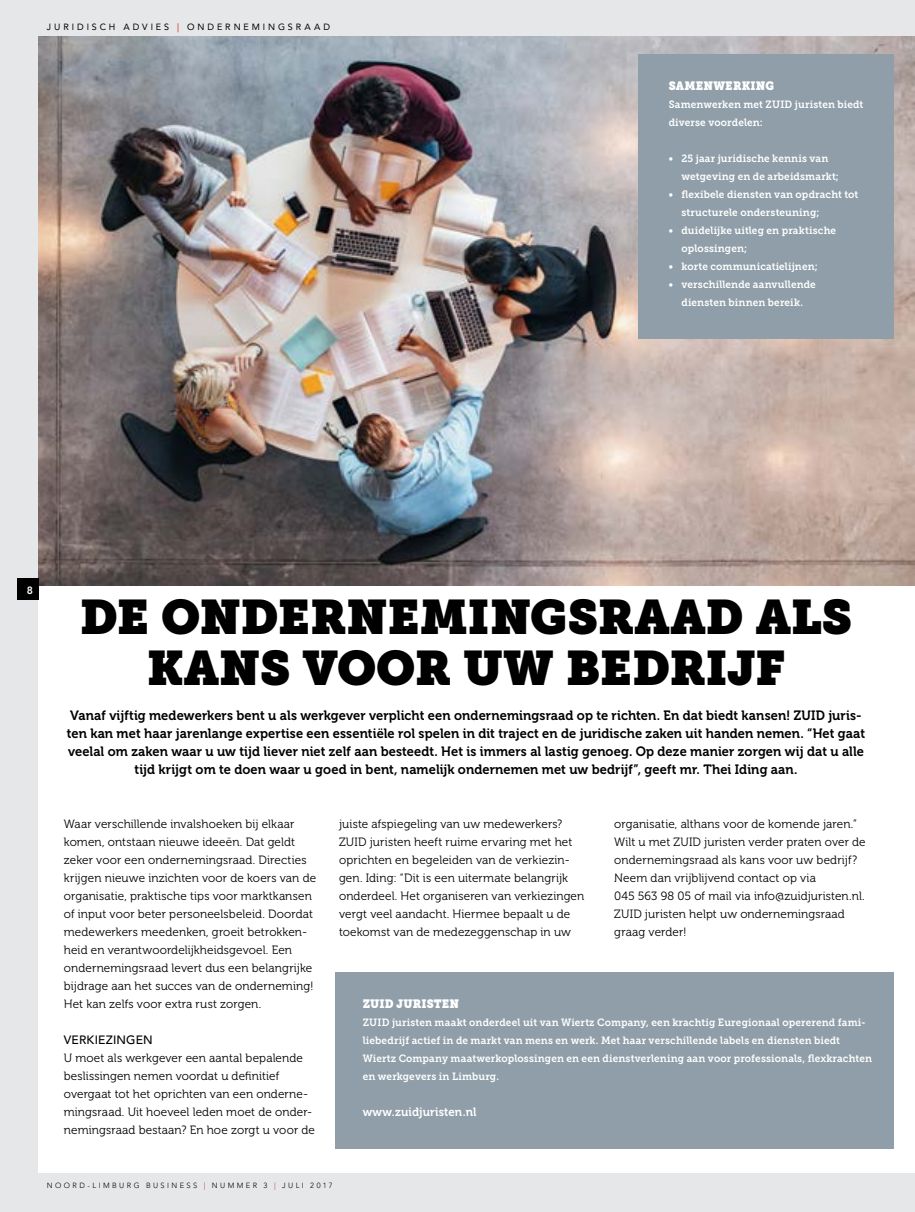
<style>
.page{position:relative;width:915px;height:1212px;background:#fff}
.page>*{position:absolute;margin:0;border:0;box-sizing:border-box;transform-origin:0 0}
.t1{font:48px/51px "Museo Slab";letter-spacing:-.005em;color:#000;text-align:center}
.t2{font:13.5px/18px "Museo 700";letter-spacing:.005em;color:#000;text-align:center;scale:.95 1}
.t3{font:500 13.5px "Avenir";color:#fff}
.t4{font:12px/18px "Museo 300";letter-spacing:.01em;color:#000}
.t5{font:12px "Museo Slab";letter-spacing:.015em;color:#fff;scale:.93 1}
.t6{font:12px "Museo 700";letter-spacing:.01em;color:#fff;scale:.95 1}
.t7{font:500 12px "Avenir";letter-spacing:.01em;color:#000}
.t8{font:10.5px/18px "Museo Slab 700";letter-spacing:.015em;color:#fff;scale:.95 1}
.t9{font:9px "Avenir";letter-spacing:.325em;color:#000}
.t10{font:300 7.5px "Avenir";letter-spacing:.32em;color:#000}
.s1{color:#d71d24}
.s2{font-weight:800;font-size:10.5px}
</style>
<div class="page">
<div style="left:0;top:0;width:914px;height:1212px;background:#e6e7e8"></div>
<div style="left:38px;top:37px;width:876px;height:1135px;background:#fff"></div>
<img style="left:38px;top:37px;width:876px;height:548px">
<div style="left:17px;top:578px;width:21px;height:22px;background:#000"></div>
<div style="left:637px;top:54px;width:256px;height:284px;background:#8f9ea8"></div>
<div style="left:335px;top:972px;width:558px;height:177px;background:#8f9ea8"></div>
<p class="t9" style="left:47px;top:22px;width:285px">JURIDISCH ADVIES <span class="s1">|</span> ONDERNEMINGSRAAD</p>
<p class="t5" style="left:668px;top:79px;width:115px">SAMENWERKING</p>
<p class="t8" style="left:668px;top:95px;width:206px">Samenwerken met ZUID juristen biedt diverse voordelen:</p>
<p class="t8" style="left:681px;top:149px;width:167px;text-indent:-13px">• 25 jaar juridische kennis van wetgeving en de arbeidsmarkt;</p>
<p class="t8" style="left:681px;top:185px;width:188px;text-indent:-13px">• flexibele diensten van opdracht tot structurele ondersteuning;</p>
<p class="t8" style="left:681px;top:221px;width:164px;text-indent:-13px">• duidelijke uitleg en praktische oplossingen;</p>
<p class="t8" style="left:668px;top:257px;width:158px">• korte communicatielijnen;</p>
<p class="t8" style="left:668px;top:275px;width:156px;text-align:center">• verschillende aanvullende diensten binnen bereik.</p>
<p class="t3" style="left:25px;top:582px;width:9px">8<span class="s2">8</span></p>
<h1 class="t1" style="left:80px;top:592px;width:773px">DE ONDERNEMINGSRAAD ALS<br>KANS VOOR UW BEDRIJF</h1>
<p class="t2" style="left:67px;top:707px;width:841px">Vanaf vijftig medewerkers bent u als werkgever verplicht een ondernemingsraad op te richten. En dat biedt kansen! ZUID juris&shy;ten kan met haar jarenlange expertise een essentiële rol spelen in dit traject en de juridische zaken uit handen nemen. “Het gaat veelal om zaken waar u uw tijd liever niet zelf aan besteedt. Het is immers al lastig genoeg. Op deze manier zorgen wij dat u alle tijd krijgt om te doen waar u goed in bent, namelijk ondernemen met uw bedrijf”, geeft mr. Thei Iding aan.</p>
<p class="t4" style="left:64px;top:815px;width:254px">Waar verschillende invalshoeken bij elkaar komen, ontstaan nieuwe ideeën. Dat geldt zeker voor een ondernemingsraad. Directies krijgen nieuwe inzichten voor de koers van de organisatie, praktische tips voor marktkansen of input voor beter personeelsbeleid. Doordat medewerkers meedenken, groeit betrokken&shy;heid en verantwoordelijkheidsgevoel. Een ondernemingsraad levert dus een belangrijke bijdrage aan het succes van de onderneming!<br>Het kan zelfs voor extra rust zorgen.</p>
<p class="t7" style="left:64px;top:1033px;width:90px">VERKIEZINGEN</p>
<p class="t4" style="left:64px;top:1049px;width:252px">U moet als werkgever een aantal bepalende beslissingen nemen voordat u definitief overgaat tot het oprichten van een onderne&shy;mingsraad. Uit hoeveel leden moet de onder&shy;nemingsraad bestaan? En hoe zorgt u voor de</p>
<p class="t4" style="left:339px;top:815px;width:247px">juiste afspiegeling van uw medewerkers?<br>ZUID juristen heeft ruime ervaring met het oprichten en begeleiden van de verkiezin&shy;gen. Iding: “Dit is een uitermate belangrijk onderdeel. Het organiseren van verkiezingen vergt veel aandacht. Hiermee bepaalt u de toekomst van de medezeggenschap in uw</p>
<p class="t4" style="left:614px;top:815px;width:253px">organisatie, althans voor de komende jaren.” Wilt u met ZUID juristen verder praten over de ondernemingsraad als kans voor uw bedrijf?<br>Neem dan vrijblijvend contact op via<br>045 563 98 05 of mail via info@zuidjuristen.nl.<br>ZUID juristen helpt uw ondernemingsraad graag verder!</p>
<p class="t5" style="left:362px;top:997px;width:105px">ZUID JURISTEN</p>
<p class="t8" style="left:362px;top:1013px;width:537px">ZUID juristen maakt onderdeel uit van Wiertz Company, een krachtig Euregionaal opererend fami&shy;liebedrijf actief in de markt van mens en werk. Met haar verschillende labels en diensten biedt Wiertz Company maatwerkoplossingen en een dienstverlening aan voor professionals, flexkrachten en werkgevers in Limburg.</p>
<p class="t6" style="left:362px;top:1105px;width:121px">www.zuidjuristen.nl</p>
<p class="t10" style="left:47px;top:1181px;width:287px">NOORD-LIMBURG BUSINESS <span class="s1">|</span> NUMMER 3 <span class="s1">|</span> JULI 2017</p>
</div>
